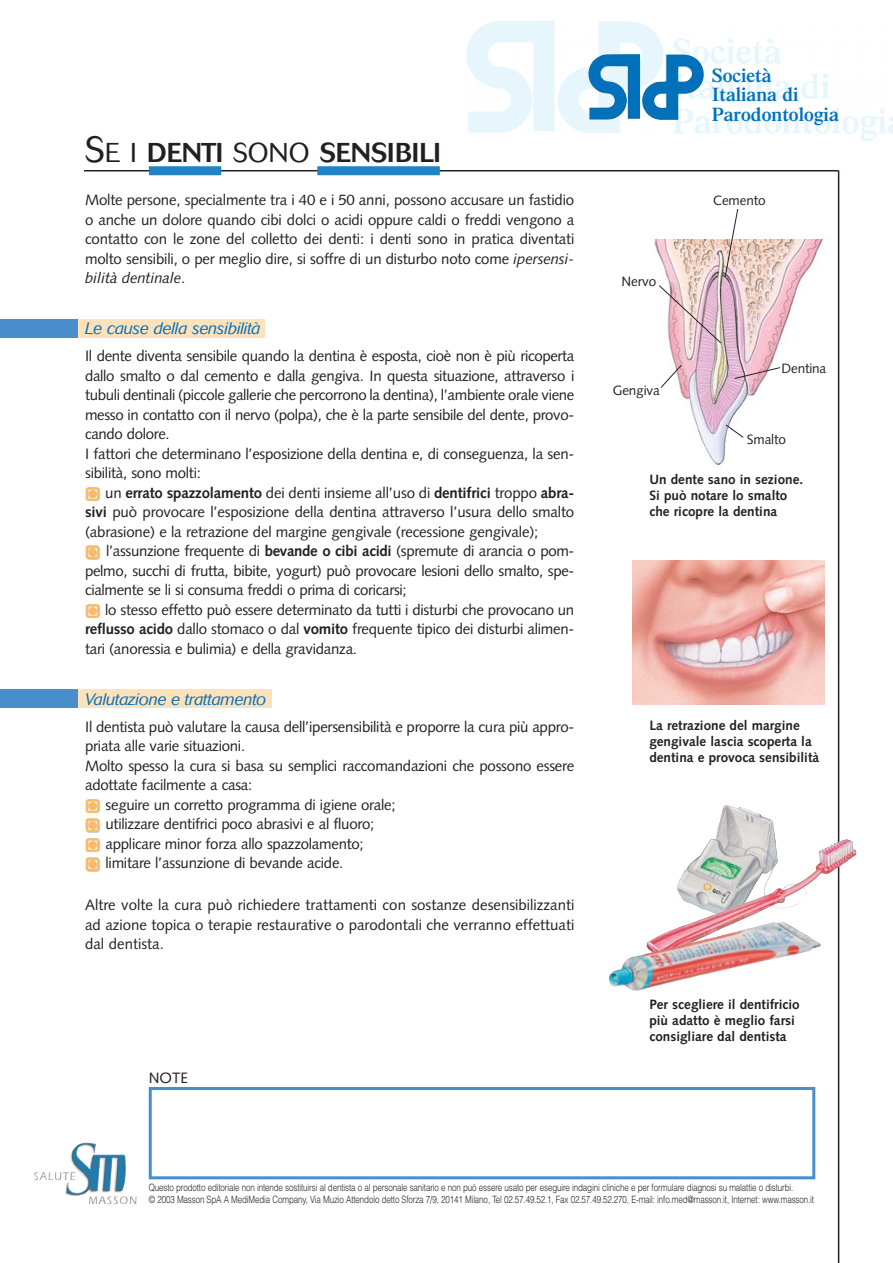
<style>
.page{position:relative;width:893px;height:1263px;background:#fff}
.page>*{position:absolute;margin:0;border:0;box-sizing:border-box;transform-origin:0 0}
.t1{font:500 27px "Cosmos";letter-spacing:-.005em;color:#231f20}
.t2{font:600 19.5px/19.5px "Times";color:#0071bc}
.t3{font:italic 300 16.5px "Cosmos";letter-spacing:-.02em;color:#0071bc}
.t4{font:15px/19.5px "Syntax";letter-spacing:-.015em;color:#231f20;text-align:justify}
.t5{font:700 13.5px/16.2px "Syntax";color:#231f20}
.t6{font:13.5px "Syntax";letter-spacing:-.01em;color:#231f20}
.t7{font:300 10.05px/12px "Helvetica";letter-spacing:-.015em;color:#231f20;scale:.8 1}
.s1{font-weight:300;font-size:36px}
.s2{font-weight:300}
.s3{font-style:italic}
.s4{font-weight:700}
</style>
<div class="page">
<img style="left:466px;top:21px;width:426px;height:120px">
<img style="left:588px;top:54px;width:115px;height:66px">
<img style="left:654px;top:240px;width:169px;height:225px">
<svg style="left:658px;top:284px;width:63px;height:60px"></svg>
<svg style="left:660px;top:364px;width:22px;height:25px"></svg>
<svg style="left:733px;top:367px;width:47px;height:12px"></svg>
<svg style="left:725px;top:424px;width:19px;height:14px"></svg>
<svg style="left:724px;top:209px;width:14px;height:68px"></svg>
<div style="left:0;top:319px;width:128px;height:18px;background:#488ecc"></div>
<div style="left:78px;top:319px;width:187px;height:18px;background:#ffe1ba"></div>
<div style="left:0;top:690px;width:128px;height:18px;background:#488ecc"></div>
<div style="left:78px;top:690px;width:193px;height:18px;background:#ffe1ba"></div>
<hr style="left:84px;top:170px;width:754px;height:1px;background:#231f20">
<hr style="left:837px;top:171px;width:2px;height:1092px;background:#231f20">
<div style="left:317px;top:166px;width:123px;height:9px;background:#2183c6"></div>
<div style="left:149px;top:166px;width:72px;height:9px;background:#2183c6"></div>
<div style="left:149px;top:1087px;width:666px;height:92px;border:3px solid #488ecc"></div>
<img style="left:34px;top:1142px;width:92px;height:55px">
<img style="left:632px;top:560px;width:192px;height:145px">
<img style="left:716px;top:805px;width:59px;height:33px">
<img style="left:645px;top:838px;width:211px;height:119px">
<img style="left:645px;top:914px;width:80px;height:10px">
<h1 class="t1" style="left:85px;top:137px;width:357px"><span class="s1">S</span><span class="s2">E I</span> DENTI <span class="s2">SONO</span> SENSIBILI</h1>
<p class="t4" style="left:85px;top:190px;width:491px">Molte persone, specialmente tra i 40 e i 50 anni, possono accusare un fastidio o anche un dolore quando cibi dolci o acidi oppure caldi o freddi vengono a contatto con le zone del colletto dei denti: i denti sono in pratica diventati molto sensibili, o per meglio dire, si soffre di un disturbo noto come <span class="s3">ipersensi&shy;bilità dentinale</span>.</p>
<p class="t3" style="left:85px;top:319px;width:177px">Le cause della sensibilità</p>
<p class="t4" style="left:85px;top:346px;width:491px;text-align:left">Il dente diventa sensibile quando la dentina è esposta, cioè non è più ricoperta dallo smalto o dal cemento e dalla gengiva. In questa situazione, attraverso i tubuli dentinali (piccole gallerie che percorrono la dentina), l’ambiente orale viene messo in contatto con il nervo (polpa), che è la parte sensibile del dente, provo&shy;cando dolore.<br>I fattori che determinano l’esposizione della dentina e, di conseguenza, la sen&shy;sibilità, sono molti:</p>
<p class="t4" style="left:85px;top:483px;width:491px;text-indent:20px">un <span class="s4">errato spazzolamento</span> dei denti insieme all’uso di <span class="s4">dentifrici</span> troppo <span class="s4">abra&shy;sivi</span> può provocare l’esposizione della dentina attraverso l’usura dello smalto (abrasione) e la retrazione del margine gengivale (recessione gengivale);</p>
<p class="t4" style="left:85px;top:541px;width:491px;text-indent:21px">l’assunzione frequente di <span class="s4">bevande o cibi acidi</span> (spremute di arancia o pom&shy;pelmo, succhi di frutta, bibite, yogurt) può provocare lesioni dello smalto, spe&shy;cialmente se li si consuma freddi o prima di coricarsi;</p>
<p class="t4" style="left:85px;top:600px;width:491px;text-indent:20px">lo stesso effetto può essere determinato da tutti i disturbi che provocano un <span class="s4">reflusso acido</span> dallo stomaco o dal <span class="s4">vomito</span> frequente tipico dei disturbi alimen&shy;tari (anoressia e bulimia) e della gravidanza.</p>
<p class="t3" style="left:85px;top:690px;width:183px">Valutazione e trattamento</p>
<p class="t4" style="left:85px;top:717px;width:490px">Il dentista può valutare la causa dell’ipersensibilità e proporre la cura più appro-</p>
<p class="t4" style="left:85px;top:736px;width:162px">priata alle varie situazioni.</p>
<p class="t4" style="left:85px;top:756px;width:490px">Molto spesso la cura si basa su semplici raccomandazioni che possono essere</p>
<p class="t4" style="left:85px;top:775px;width:169px">adottate facilmente a casa:</p>
<p class="t4" style="left:105px;top:795px;width:291px">seguire un corretto programma di igiene orale;</p>
<p class="t4" style="left:105px;top:814px;width:270px">utilizzare dentifrici poco abrasivi e al fluoro;</p>
<p class="t4" style="left:105px;top:834px;width:260px">applicare minor forza allo spazzolamento;</p>
<p class="t4" style="left:105px;top:853px;width:239px">limitare l’assunzione di bevande acide.</p>
<p class="t4" style="left:85px;top:895px;width:491px">Altre volte la cura può richiedere trattamenti con sostanze desensibilizzanti ad azione topica o terapie restaurative o parodontali che verranno effettuati dal dentista.</p>
<p class="t4" style="left:149px;top:1068px;width:41px">NOTE</p>
<h2 class="t2" style="left:712px;top:65px;width:128px">Società<br>Italiana di<br>Parodontologia</h2>
<p class="t6" style="left:621px;top:274px;width:36px">Nervo</p>
<p class="t6" style="left:612px;top:382px;width:49px">Gengiva</p>
<p class="t6" style="left:713px;top:192px;width:54px">Cemento</p>
<p class="t6" style="left:781px;top:360px;width:46px">Dentina</p>
<p class="t6" style="left:747px;top:431px;width:41px">Smalto</p>
<p class="t5" style="left:649px;top:471px;width:155px">Un dente sano in sezione.<br>Si può notare lo smalto che ricopre la dentina</p>
<p class="t5" style="left:649px;top:717px;width:171px">La retrazione del margine gengivale lascia scoperta la dentina e provoca sensibilità</p>
<p class="t5" style="left:649px;top:996px;width:152px">Per scegliere il dentifricio più adatto è meglio farsi consigliare dal dentista</p>
<p class="t7" style="left:149px;top:1182px;width:833px">Questo prodotto editoriale non intende sostituirsi al dentista o al personale sanitario e non può essere usato per eseguire indagini cliniche e per formulare diagnosi su malattie o disturbi.<br>© 2003 Masson SpA A MediMedia Company, Via Muzio Attendolo detto Sforza 7/9, 20141 Milano, Tel 02.57.49.52.1, Fax 02.57.49.52.270, E-mail: info.med@masson.it, Internet: www.masson.it</p>
</div>
